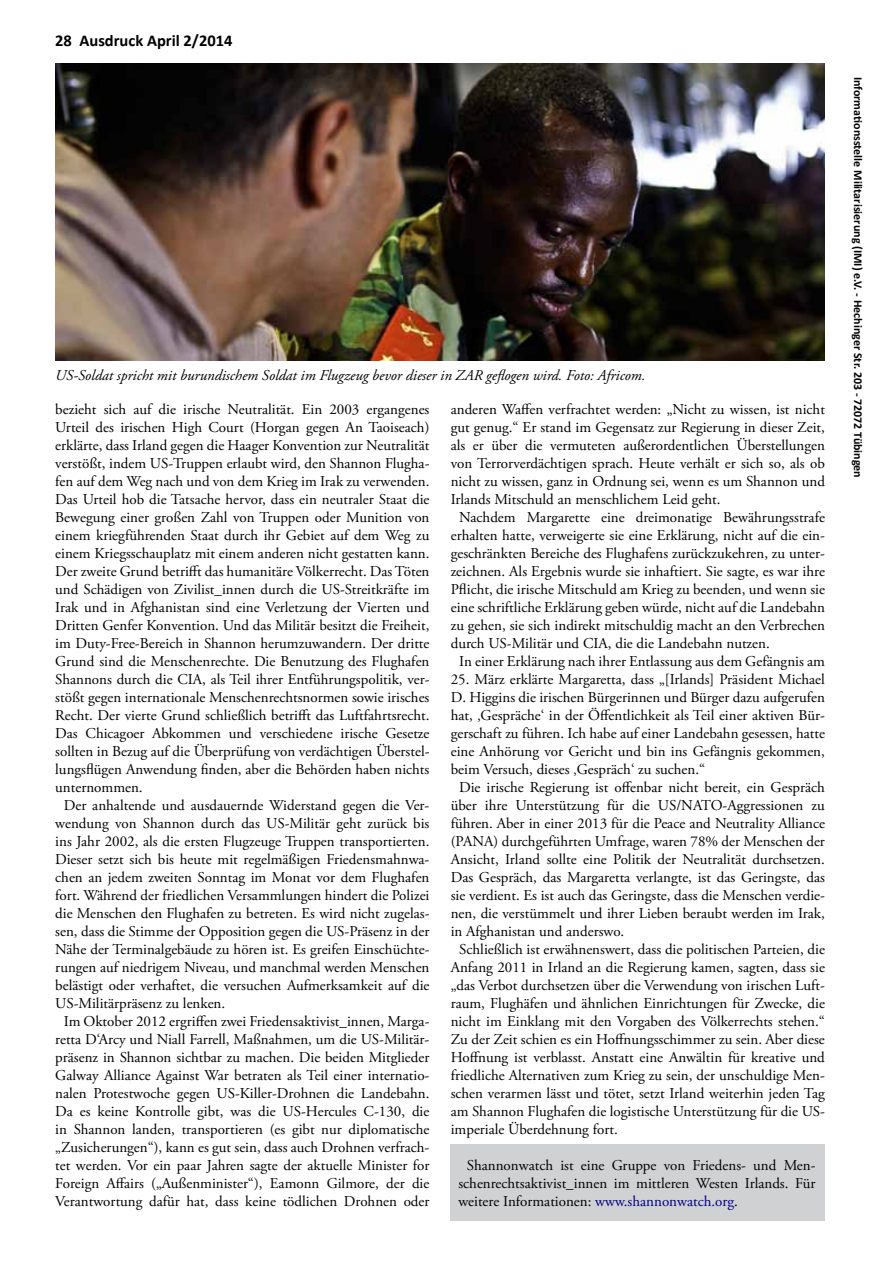
<style>
.page{position:relative;width:893px;height:1263px;background:#fff}
.page>*{position:absolute;margin:0;border:0;box-sizing:border-box;transform-origin:0 0}
.t1{font:700 16.5px "Calibri";color:#000}
.t2{font:15px/18px "Adobe Garamond Pro";color:#000;text-align:justify}
.t3{font:italic 15px "Adobe Garamond Pro";color:#000}
.t4{font:700 12px "Calibri";color:#000}
.s1{color:#000084}
</style>
<div class="page">
<div style="left:450px;top:1144px;width:374px;height:76px;background:#d0d1d2"></div>
<img style="left:55px;top:64px;width:770px;height:296px">
<p class="t1" style="left:55px;top:30px;width:179px">28 Ausdruck April 2/2014</p>
<p class="t3" style="left:55px;top:366px;width:592px">US-Soldat spricht mit burundischem Soldat im Flugzeug bevor dieser in ZAR geflogen wird. Foto: Africom.</p>
<p class="t2" style="left:55px;top:401px;width:376px">bezieht sich auf die irische Neutralität. Ein 2003 ergangenes</p>
<p class="t2" style="left:55px;top:419px;width:376px">Urteil des irischen High Court (Horgan gegen An Taoiseach)</p>
<p class="t2" style="left:55px;top:437px;width:376px">erklärte, dass Irland gegen die Haager Konvention zur Neutralität</p>
<p class="t2" style="left:55px;top:455px;width:376px">verstößt, indem US-Truppen erlaubt wird, den Shannon Flugha-</p>
<p class="t2" style="left:55px;top:473px;width:376px">fen auf dem Weg nach und von dem Krieg im Irak zu verwenden.</p>
<p class="t2" style="left:55px;top:491px;width:376px">Das Urteil hob die Tatsache hervor, dass ein neutraler Staat die</p>
<p class="t2" style="left:55px;top:509px;width:376px">Bewegung einer großen Zahl von Truppen oder Munition von</p>
<p class="t2" style="left:55px;top:527px;width:376px">einem kriegführenden Staat durch ihr Gebiet auf dem Weg zu</p>
<p class="t2" style="left:55px;top:545px;width:376px">einem Kriegsschauplatz mit einem anderen nicht gestatten kann.</p>
<p class="t2" style="left:55px;top:563px;width:376px">Der zweite Grund betrifft das humanitäre Völkerrecht. Das Töten</p>
<p class="t2" style="left:55px;top:581px;width:376px">und Schädigen von Zivilist_innen durch die US-Streitkräfte im</p>
<p class="t2" style="left:55px;top:599px;width:376px">Irak und in Afghanistan sind eine Verletzung der Vierten und</p>
<p class="t2" style="left:55px;top:617px;width:376px">Dritten Genfer Konvention. Und das Militär besitzt die Freiheit,</p>
<p class="t2" style="left:55px;top:635px;width:376px">im Duty-Free-Bereich in Shannon herumzuwandern. Der dritte</p>
<p class="t2" style="left:55px;top:653px;width:376px">Grund sind die Menschenrechte. Die Benutzung des Flughafen</p>
<p class="t2" style="left:55px;top:671px;width:376px">Shannons durch die CIA, als Teil ihrer Entführungspolitik, ver-</p>
<p class="t2" style="left:55px;top:689px;width:376px">stößt gegen internationale Menschenrechtsnormen sowie irisches</p>
<p class="t2" style="left:55px;top:707px;width:376px">Recht. Der vierte Grund schließlich betrifft das Luftfahrtsrecht.</p>
<p class="t2" style="left:55px;top:725px;width:376px">Das Chicagoer Abkommen und verschiedene irische Gesetze</p>
<p class="t2" style="left:55px;top:743px;width:376px">sollten in Bezug auf die Überprüfung von verdächtigen Überstel-</p>
<p class="t2" style="left:55px;top:761px;width:376px">lungsflügen Anwendung finden, aber die Behörden haben nichts</p>
<p class="t2" style="left:55px;top:779px;width:89px">unternommen.</p>
<p class="t2" style="left:64px;top:797px;width:367px">Der anhaltende und ausdauernde Widerstand gegen die Ver-</p>
<p class="t2" style="left:55px;top:815px;width:376px">wendung von Shannon durch das US-Militär geht zurück bis</p>
<p class="t2" style="left:55px;top:833px;width:376px">ins Jahr 2002, als die ersten Flugzeuge Truppen transportierten.</p>
<p class="t2" style="left:55px;top:851px;width:376px">Dieser setzt sich bis heute mit regelmäßigen Friedensmahnwa-</p>
<p class="t2" style="left:55px;top:869px;width:376px">chen an jedem zweiten Sonntag im Monat vor dem Flughafen</p>
<p class="t2" style="left:55px;top:887px;width:376px">fort. Während der friedlichen Versammlungen hindert die Polizei</p>
<p class="t2" style="left:55px;top:905px;width:376px">die Menschen den Flughafen zu betreten. Es wird nicht zugelas-</p>
<p class="t2" style="left:55px;top:923px;width:376px">sen, dass die Stimme der Opposition gegen die US-Präsenz in der</p>
<p class="t2" style="left:55px;top:941px;width:376px">Nähe der Terminalgebäude zu hören ist. Es greifen Einschüchte-</p>
<p class="t2" style="left:55px;top:959px;width:376px">rungen auf niedrigem Niveau, und manchmal werden Menschen</p>
<p class="t2" style="left:55px;top:977px;width:376px">belästigt oder verhaftet, die versuchen Aufmerksamkeit auf die</p>
<p class="t2" style="left:55px;top:995px;width:171px">US-Militärpräsenz zu lenken.</p>
<p class="t2" style="left:64px;top:1013px;width:367px">Im Oktober 2012 ergriffen zwei Friedensaktivist_innen, Marga-</p>
<p class="t2" style="left:55px;top:1031px;width:376px">retta D‘Arcy und Niall Farrell, Maßnahmen, um die US-Militär-</p>
<p class="t2" style="left:55px;top:1049px;width:376px">präsenz in Shannon sichtbar zu machen. Die beiden Mitglieder</p>
<p class="t2" style="left:55px;top:1067px;width:376px">Galway Alliance Against War betraten als Teil einer internatio-</p>
<p class="t2" style="left:55px;top:1085px;width:376px">nalen Protestwoche gegen US-Killer-Drohnen die Landebahn.</p>
<p class="t2" style="left:55px;top:1103px;width:376px">Da es keine Kontrolle gibt, was die US-Hercules C-130, die</p>
<p class="t2" style="left:55px;top:1121px;width:376px">in Shannon landen, transportieren (es gibt nur diplomatische</p>
<p class="t2" style="left:55px;top:1139px;width:376px">„Zusicherungen“), kann es gut sein, dass auch Drohnen verfrach-</p>
<p class="t2" style="left:55px;top:1157px;width:376px">tet werden. Vor ein paar Jahren sagte der aktuelle Minister for</p>
<p class="t2" style="left:55px;top:1175px;width:376px">Foreign Affairs („Außenminister“), Eamonn Gilmore, der die</p>
<p class="t2" style="left:55px;top:1193px;width:376px">Verantwortung dafür hat, dass keine tödlichen Drohnen oder</p>
<p class="t2" style="left:451px;top:401px;width:376px">anderen Waffen verfrachtet werden: „Nicht zu wissen, ist nicht</p>
<p class="t2" style="left:451px;top:419px;width:376px">gut genug.“ Er stand im Gegensatz zur Regierung in dieser Zeit,</p>
<p class="t2" style="left:451px;top:437px;width:376px">als er über die vermuteten außerordentlichen Überstellungen</p>
<p class="t2" style="left:451px;top:455px;width:376px">von Terrorverdächtigen sprach. Heute verhält er sich so, als ob</p>
<p class="t2" style="left:451px;top:473px;width:376px">nicht zu wissen, ganz in Ordnung sei, wenn es um Shannon und</p>
<p class="t2" style="left:451px;top:491px;width:271px">Irlands Mitschuld an menschlichem Leid geht.</p>
<p class="t2" style="left:459px;top:509px;width:367px">Nachdem Margarette eine dreimonatige Bewährungsstrafe</p>
<p class="t2" style="left:451px;top:527px;width:376px">erhalten hatte, verweigerte sie eine Erklärung, nicht auf die ein-</p>
<p class="t2" style="left:451px;top:545px;width:376px">geschränkten Bereiche des Flughafens zurückzukehren, zu unter-</p>
<p class="t2" style="left:451px;top:563px;width:376px">zeichnen. Als Ergebnis wurde sie inhaftiert. Sie sagte, es war ihre</p>
<p class="t2" style="left:451px;top:581px;width:376px">Pflicht, die irische Mitschuld am Krieg zu beenden, und wenn sie</p>
<p class="t2" style="left:451px;top:599px;width:376px">eine schriftliche Erklärung geben würde, nicht auf die Landebahn</p>
<p class="t2" style="left:451px;top:617px;width:376px">zu gehen, sie sich indirekt mitschuldig macht an den Verbrechen</p>
<p class="t2" style="left:451px;top:635px;width:320px">durch US-Militär und CIA, die die Landebahn nutzen.</p>
<p class="t2" style="left:459px;top:653px;width:367px">In einer Erklärung nach ihrer Entlassung aus dem Gefängnis am</p>
<p class="t2" style="left:451px;top:671px;width:376px">25. März erklärte Margaretta, dass „[Irlands] Präsident Michael</p>
<p class="t2" style="left:451px;top:689px;width:376px">D. Higgins die irischen Bürgerinnen und Bürger dazu aufgerufen</p>
<p class="t2" style="left:451px;top:707px;width:376px">hat, ‚Gespräche‘ in der Öffentlichkeit als Teil einer aktiven Bür-</p>
<p class="t2" style="left:451px;top:725px;width:376px">gerschaft zu führen. Ich habe auf einer Landebahn gesessen, hatte</p>
<p class="t2" style="left:451px;top:743px;width:376px">eine Anhörung vor Gericht und bin ins Gefängnis gekommen,</p>
<p class="t2" style="left:451px;top:761px;width:256px">beim Versuch, dieses ‚Gespräch‘ zu suchen.“</p>
<p class="t2" style="left:459px;top:779px;width:367px">Die irische Regierung ist offenbar nicht bereit, ein Gespräch</p>
<p class="t2" style="left:451px;top:797px;width:376px">über ihre Unterstützung für die US/NATO-Aggressionen zu</p>
<p class="t2" style="left:451px;top:815px;width:376px">führen. Aber in einer 2013 für die Peace and Neutrality Alliance</p>
<p class="t2" style="left:451px;top:833px;width:376px">(PANA) durchgeführten Umfrage, waren 78% der Menschen der</p>
<p class="t2" style="left:451px;top:851px;width:376px">Ansicht, Irland sollte eine Politik der Neutralität durchsetzen.</p>
<p class="t2" style="left:451px;top:869px;width:376px">Das Gespräch, das Margaretta verlangte, ist das Geringste, das</p>
<p class="t2" style="left:451px;top:887px;width:376px">sie verdient. Es ist auch das Geringste, dass die Menschen verdie-</p>
<p class="t2" style="left:451px;top:905px;width:376px">nen, die verstümmelt und ihrer Lieben beraubt werden im Irak,</p>
<p class="t2" style="left:451px;top:923px;width:175px">in Afghanistan und anderswo.</p>
<p class="t2" style="left:459px;top:941px;width:367px">Schließlich ist erwähnenswert, dass die politischen Parteien, die</p>
<p class="t2" style="left:451px;top:959px;width:376px">Anfang 2011 in Irland an die Regierung kamen, sagten, dass sie</p>
<p class="t2" style="left:451px;top:977px;width:376px">„das Verbot durchsetzen über die Verwendung von irischen Luft-</p>
<p class="t2" style="left:451px;top:995px;width:376px">raum, Flughäfen und ähnlichen Einrichtungen für Zwecke, die</p>
<p class="t2" style="left:451px;top:1013px;width:376px">nicht im Einklang mit den Vorgaben des Völkerrechts stehen.“</p>
<p class="t2" style="left:451px;top:1031px;width:376px">Zu der Zeit schien es ein Hoffnungsschimmer zu sein. Aber diese</p>
<p class="t2" style="left:451px;top:1049px;width:376px">Hoffnung ist verblasst. Anstatt eine Anwältin für kreative und</p>
<p class="t2" style="left:451px;top:1067px;width:376px">friedliche Alternativen zum Krieg zu sein, der unschuldige Men-</p>
<p class="t2" style="left:451px;top:1085px;width:376px">schen verarmen lässt und tötet, setzt Irland weiterhin jeden Tag</p>
<p class="t2" style="left:451px;top:1103px;width:376px">am Shannon Flughafen die logistische Unterstützung für die US-</p>
<p class="t2" style="left:451px;top:1121px;width:169px">imperiale Überdehnung fort.</p>
<p class="t2" style="left:458px;top:1157px;width:359px;text-indent:9px">Shannonwatch ist eine Gruppe von Friedens- und Men&shy;schenrechtsaktivist_innen im mittleren Westen Irlands. Für weitere Informationen: <span class="s1">www.shannonwatch.org</span>.</p>
<p class="t4" style="left:866px;top:77px;width:403px;rotate:90deg">Informationsstelle Militarisierung (IMI) e.V. - Hechinger Str. 203 - 72072 Tübingen</p>
</div>
